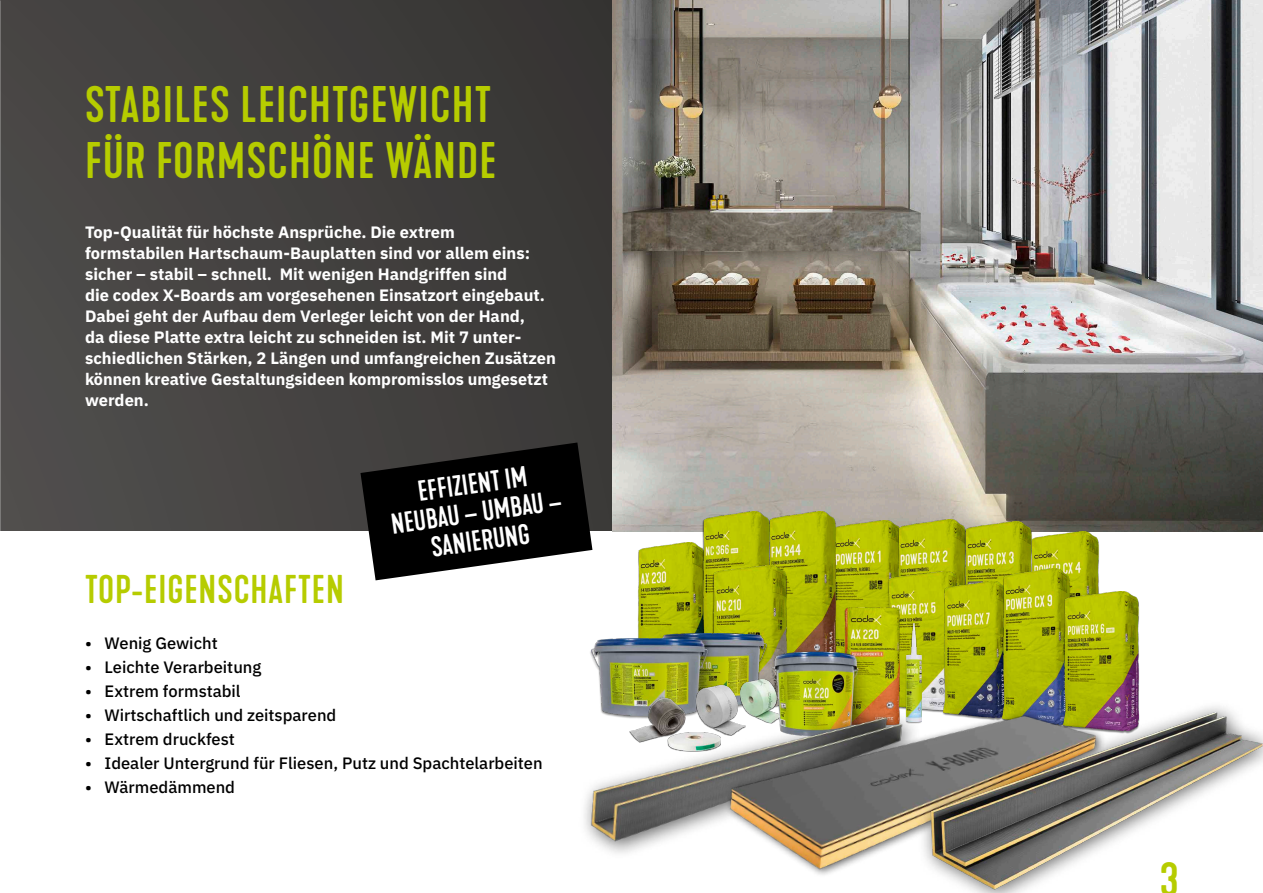
<style>
.page{position:relative;width:1263px;height:893px;background:#444140}
.page>*{position:absolute;margin:0;border:0;box-sizing:border-box;transform-origin:0 0}
.t1{font:500 48px/56.2px "Kapra Neue";letter-spacing:.025em;color:#b6cc00}
.t2{font:500 45px "Kapra Neue";color:#b6cc00}
.t3{font:500 37.5px "Kapra Neue";letter-spacing:.025em;color:#b6cc00}
.t4{font:500 27px/28.5px "Kapra Neue";color:#fff;text-align:center}
.t5{font:700 16.5px/21px "IBM Plex Sans";color:#fff}
.t6{font:500 16.5px "IBM Plex Sans";color:#000}
</style>
<div class="page">
<div style="left:0;top:531px;width:1263px;height:362px;background:#fff"></div>
<img style="left:612px;top:0;width:651px;height:531px">
<img style="left:638px;top:543px;width:63px;height:90px">
<img style="left:837px;top:520px;width:60px;height:87px">
<img style="left:771px;top:512px;width:65px;height:95px">
<img style="left:702px;top:512px;width:68px;height:121px">
<img style="left:898px;top:520px;width:67px;height:62px">
<img style="left:964px;top:522px;width:68px;height:60px">
<img style="left:1031px;top:531px;width:67px;height:60px">
<img style="left:712px;top:566px;width:75px;height:97px">
<svg style="left:360px;top:442px;width:233px;height:139px"></svg>
<img style="left:888px;top:571px;width:67px;height:103px">
<img style="left:591px;top:633px;width:175px;height:30px">
<img style="left:943px;top:582px;width:58px;height:92px">
<img style="left:1002px;top:569px;width:68px;height:105px">
<img style="left:1063px;top:591px;width:75px;height:106px">
<img style="left:772px;top:607px;width:128px;height:56px">
<div style="left:905px;top:624px;width:17px;height:100px;background:#000;opacity:.5"></div>
<img style="left:906px;top:623px;width:15px;height:40px">
<img style="left:584px;top:663px;width:356px;height:190px">
<img style="left:715px;top:674px;width:393px;height:201px">
<img style="left:903px;top:697px;width:360px;height:196px">
<h1 class="t1" style="left:85px;top:78px;width:413px">STABILES LEICHTGEWICHT<br>FÜR FORMSCHÖNE WÄNDE</h1>
<p class="t5" style="left:85px;top:220px;width:472px">Top-Qualität für höchste Ansprüche. Die extrem formstabilen Hartschaum-Bauplatten sind vor allem eins: sicher – stabil – schnell. Mit wenigen Handgriffen sind<br>die codex X-Boards am vorgesehenen Einsatzort eingebaut.<br>Dabei geht der Aufbau dem Verleger leicht von der Hand,<br>da diese Platte extra leicht zu schneiden ist. Mit 7 unter&shy;schiedlichen Stärken, 2 Längen und umfangreichen Zusätzen können kreative Gestaltungsideen kompromisslos umgesetzt werden.</p>
<h3 class="t4" style="left:386px;top:482px;width:173px;rotate:-8deg">EFFIZIENT IM<br>NEUBAU – UMBAU –<br>SANIERUNG</h3>
<h3 class="t3" style="left:85px;top:567px;width:260px">TOP-EIGENSCHAFTEN</h3>
<p class="t6" style="left:85px;top:630px;width:134px">• Wenig Gewicht</p>
<p class="t6" style="left:85px;top:654px;width:178px">• Leichte Verarbeitung</p>
<p class="t6" style="left:85px;top:678px;width:157px">• Extrem formstabil</p>
<p class="t6" style="left:85px;top:702px;width:253px">• Wirtschaftlich und zeitsparend</p>
<p class="t6" style="left:85px;top:726px;width:151px">• Extrem druckfest</p>
<p class="t6" style="left:85px;top:750px;width:459px">• Idealer Untergrund für Fliesen, Putz und Spachtelarbeiten</p>
<p class="t6" style="left:85px;top:774px;width:152px">• Wärmedämmend</p>
<h2 class="t2" style="left:1159px;top:853px;width:20px">3</h2>
</div>
